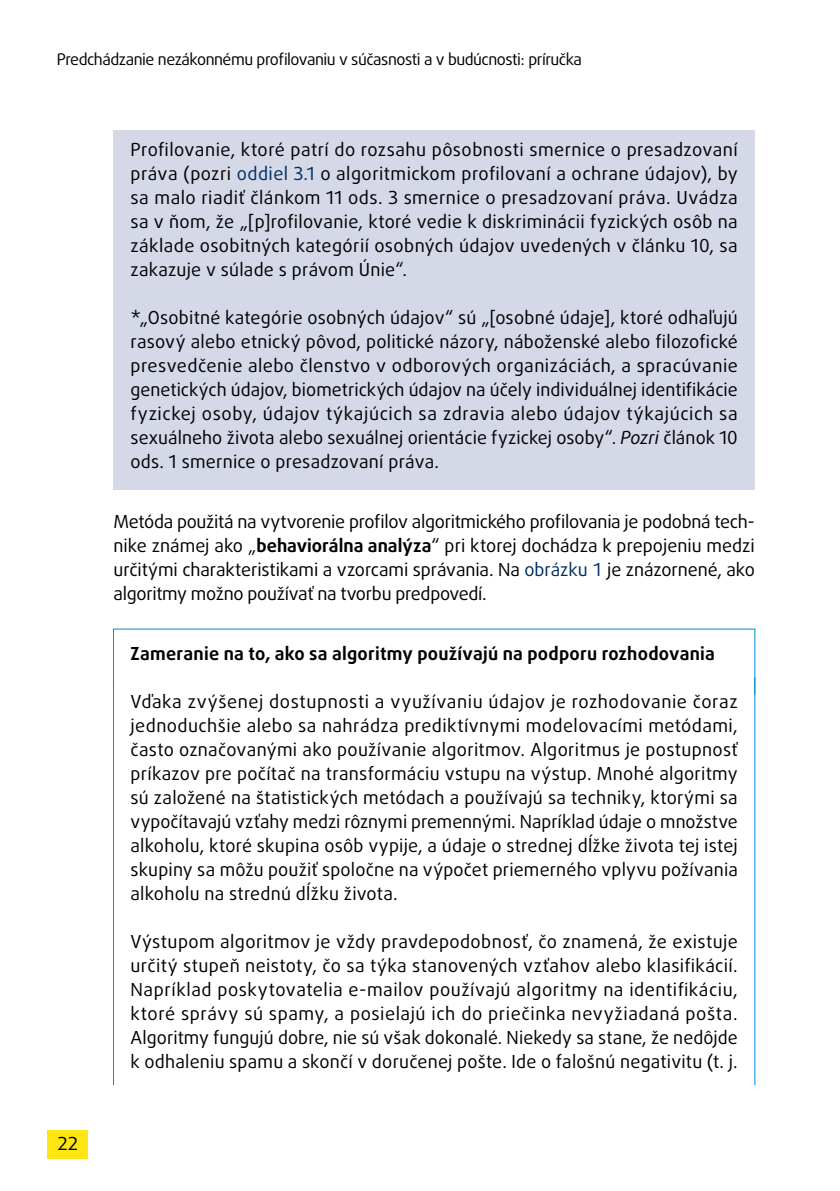
<style>
.page{position:relative;width:840px;height:1191px;background:#fff}
.page>*{position:absolute;margin:0;border:0;box-sizing:border-box;transform-origin:0 0}
.Box_1_Middle{font:18px/24px "Daxline Pro";letter-spacing:.01em;color:#000;text-align:justify}
.Box_3{font:18px/24px "Daxline Pro";letter-spacing:.01em;color:#000;text-align:justify}
.body{font:18px/24px "Daxline Pro";letter-spacing:-.015em;color:#000;text-align:justify}
.Box_1_First{font:700 18px "Daxline Pro";letter-spacing:.015em;color:#000}
.t1{font:16px "Daxline Pro Regular 2";letter-spacing:-.03em;color:#000}
.s1{color:#002d62}
.s2{font-style:italic}
.s3{font-weight:700}
</style>
<div class="page">
<div style="left:48px;top:1130px;width:40px;height:29px;background:#ffe512"></div>
<div style="left:113px;top:130px;width:641px;height:167px;background:#d4d8e7"></div>
<div style="left:113px;top:293px;width:641px;height:196px;background:#d4d8e7"></div>
<hr style="left:113px;top:677px;width:1px;height:408px;background:#008fd5">
<hr style="left:754px;top:677px;width:1px;height:408px;background:#008fd5">
<p class="t1" style="left:57px;top:49px;width:526px">Predchádzanie nezákonnému profilovaniu v súčasnosti a v budúcnosti: príručka</p>
<p class="Box_3" style="left:130px;top:138px;width:608px">Profilovanie, ktoré patrí do rozsahu pôsobnosti smernice o presadzovaní práva (pozri <span class="s1">oddiel 3.1</span> o algoritmickom profilovaní a ochrane údajov), by sa malo riadiť článkom 11 ods. 3 smernice o presadzovaní práva. Uvádza sa v ňom, že „[p]rofilovanie, ktoré vedie k diskriminácii fyzických osôb na základe osobitných kategórií osobných údajov uvedených v článku 10, sa zakazuje v súlade s právom Únie“.</p>
<p class="Box_3" style="left:130px;top:306px;width:608px">*„Osobitné kategórie osobných údajov“ sú „[osobné údaje], ktoré odhaľujú rasový alebo etnický pôvod, politické názory, náboženské alebo filozofické presvedčenie alebo členstvo v odborových organizáciách, a spracúvanie genetických údajov, biometrických údajov na účely individuálnej identifikácie fyzickej osoby, údajov týkajúcich sa zdravia alebo údajov týkajúcich sa sexuálneho života alebo sexuálnej orientácie fyzickej osoby“. <span class="s2">Pozri</span> článok 10 ods. 1 smernice o presadzovaní práva.</p>
<p class="body" style="left:113px;top:510px;width:642px">Metóda použitá na vytvorenie profilov algoritmického profilovania je podobná tech&shy;nike známej ako „<span class="s3">behaviorálna analýza</span>“ pri ktorej dochádza k prepojeniu medzi určitými charakteristikami a vzorcami správania. Na <span class="s1">obrázku 1</span> je znázornené, ako algoritmy možno používať na tvorbu predpovedí.</p>
<p class="Box_1_Middle" style="left:58px;top:1131px;width:22px">22</p>
<p class="Box_1_First" style="left:130px;top:642px;width:585px">Zameranie na to, ako sa algoritmy používajú na podporu rozhodovania</p>
<p class="Box_1_Middle" style="left:130px;top:690px;width:608px">Vďaka zvýšenej dostupnosti a využívaniu údajov je rozhodovanie čoraz jednoduchšie alebo sa nahrádza prediktívnymi modelovacími metódami, často označovanými ako používanie algoritmov. Algoritmus je postupnosť príkazov pre počítač na transformáciu vstupu na výstup. Mnohé algoritmy sú založené na štatistických metódach a používajú sa techniky, ktorými sa vypočítavajú vzťahy medzi rôznymi premennými. Napríklad údaje o množstve alkoholu, ktoré skupina osôb vypije, a údaje o strednej dĺžke života tej istej skupiny sa môžu použiť spoločne na výpočet priemerného vplyvu požívania alkoholu na strednú dĺžku života.</p>
<p class="Box_1_Middle" style="left:130px;top:930px;width:608px">Výstupom algoritmov je vždy pravdepodobnosť, čo znamená, že existuje určitý stupeň neistoty, čo sa týka stanovených vzťahov alebo klasifikácií.<br>Napríklad poskytovatelia e-mailov používajú algoritmy na identifikáciu, ktoré správy sú spamy, a posielajú ich do priečinka nevyžiadaná pošta.<br>Algoritmy fungujú dobre, nie sú však dokonalé. Niekedy sa stane, že nedôjde k odhaleniu spamu a skončí v doručenej pošte. Ide o falošnú negativitu (t. j.</p>
</div>
